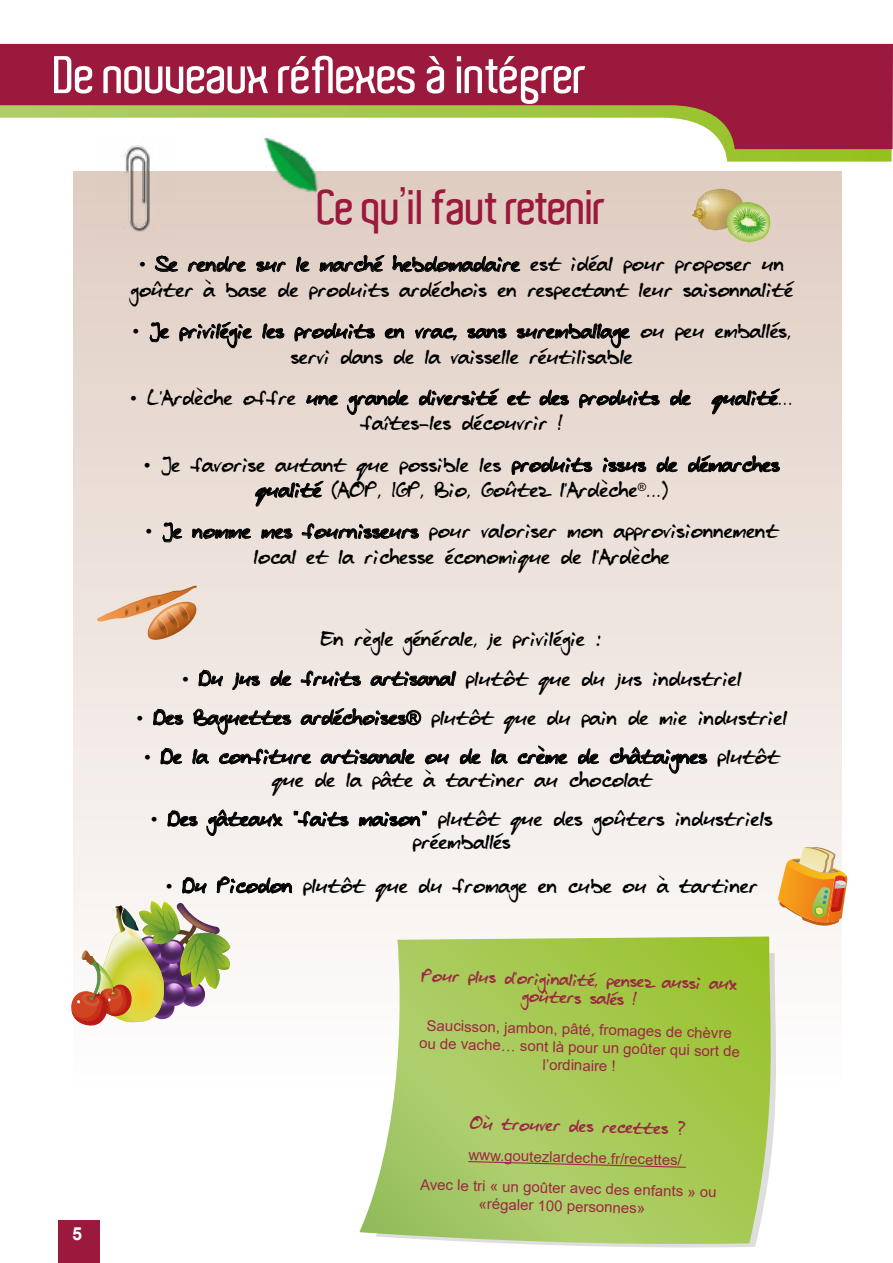
<style>
.page{position:relative;width:893px;height:1263px;background:#fff}
.page>*{position:absolute;margin:0;border:0;box-sizing:border-box;transform-origin:0 0}
.t1{font:600 51px "Aldo";letter-spacing:-.03em;color:#fff}
.t2{font:600 47.25px "Aldo";letter-spacing:-.03em;color:#9c193e}
.t3{font:19.35px/25.5px "blzee";letter-spacing:.01em;color:#000;text-align:center}
.t4{font:700 18px "Arial";color:#fff}
.t5{font:16.5px/18px "blzee";color:#9d2843;text-align:center}
.t6{font:15px/18px "Arial";color:#9d2843;text-align:center}
</style>
<div class="page">
<div style="left:73px;top:171px;width:768px;height:918px;background:linear-gradient(to bottom,#dfccc1,#fefefe)"></div>
<svg style="left:724px;top:149px;width:168px;height:13px;background:#9bc330"></svg>
<svg style="left:0;top:43px;width:893px;height:106px;fill:#9c193e"></svg>
<img style="left:96px;top:136px;width:81px;height:104px">
<img style="left:242px;top:129px;width:87px;height:72px">
<svg style="left:594px;top:953px;width:190px;height:295px"></svg>
<svg style="left:359px;top:936px;width:420px;height:310px;background:#afce69"></svg>
<svg style="left:467px;top:1160px;width:220px;height:8px;background:#a9b55e"></svg>
<div style="left:58px;top:1220px;width:42px;height:43px;background:#9c193e"></div>
<svg style="left:692px;top:188px;width:79px;height:55px;background:#c5c48c"></svg>
<img style="left:778px;top:847px;width:70px;height:80px">
<svg style="left:71px;top:901px;width:163px;height:125px"></svg>
<svg style="left:95px;top:586px;width:104px;height:57px;background:#e3bfa3"></svg>
<h1 class="t1" style="left:54px;top:46px;width:536px">De nouveaux réflexes à intégrer</h1>
<h2 class="t2" style="left:318px;top:181px;width:291px">Ce qu’il faut retenir</h2>
<p class="t3" style="left:131px;top:255px;width:663px">• Se rendre sur le marché hebdomadaire est idéal pour proposer un goûter à base de produits ardéchois en respectant leur saisonnalité</p>
<p class="t3" style="left:132px;top:321px;width:660px">• Je privilégie les produits en vrac, sans suremballage ou peu emballés, servi dans de la vaisselle réutilisable</p>
<p class="t3" style="left:130px;top:388px;width:665px">• L'Ardèche offre une grande diversité et des produits de qualité... faîtes-les découvrir !</p>
<p class="t3" style="left:144px;top:455px;width:637px">• Je favorise autant que possible les produits issus de démarches qualité (AOP, IGP, Bio, Goûtez l'Ardèche<sup>®</sup>...)</p>
<p class="t3" style="left:145px;top:521px;width:634px">• Je nomme mes fournisseurs pour valoriser mon approvisionnement local et la richesse économique de l'Ardèche</p>
<p class="t3" style="left:321px;top:629px;width:282px">En règle générale, je privilégie :</p>
<p class="t3" style="left:182px;top:669px;width:561px">• Du jus de fruits artisanal plutôt que du jus industriel</p>
<p class="t3" style="left:137px;top:708px;width:652px">• Des Baguettes ardéchoises® plutôt que du pain de mie industriel</p>
<p class="t3" style="left:144px;top:748px;width:637px;line-height:23.2px">• De la confiture artisanale ou de la crème de châtaignes plutôt que de la pâte à tartiner au chocolat</p>
<p class="t3" style="left:151px;top:810px;width:623px;line-height:23.2px">• Des gâteaux "faits maison" plutôt que des goûters industriels préemballés</p>
<p class="t3" style="left:166px;top:876px;width:593px">• Du Picodon plutôt que du fromage en cube ou à tartiner</p>
<p class="t5" style="left:422px;top:970px;width:316px;rotate:1deg">Pour plus d'originalité, pensez aussi aux goûters salés !</p>
<p class="t6" style="left:420px;top:1015px;width:323px;rotate:2deg">Saucisson, jambon, pâté, fromages de chèvre ou de vache… sont là pour un goûter qui sort de l’ordinaire !</p>
<p class="t4" style="left:72px;top:1221px;width:12px">5</p>
<p class="t5" style="left:470px;top:1118px;width:217px;rotate:1deg">Où trouver des recettes ?</p>
<p class="t6" style="left:422px;top:1136px;width:298px;line-height:30.9px;text-align:left;text-indent:47px;rotate:2deg">www.goutezlardeche.fr/recettes/<br>Avec le tri « un goûter avec des enfants » ou</p>
<p class="t6" style="left:479px;top:1194px;width:168px;rotate:2deg">«régaler 100 personnes»</p>
</div>
